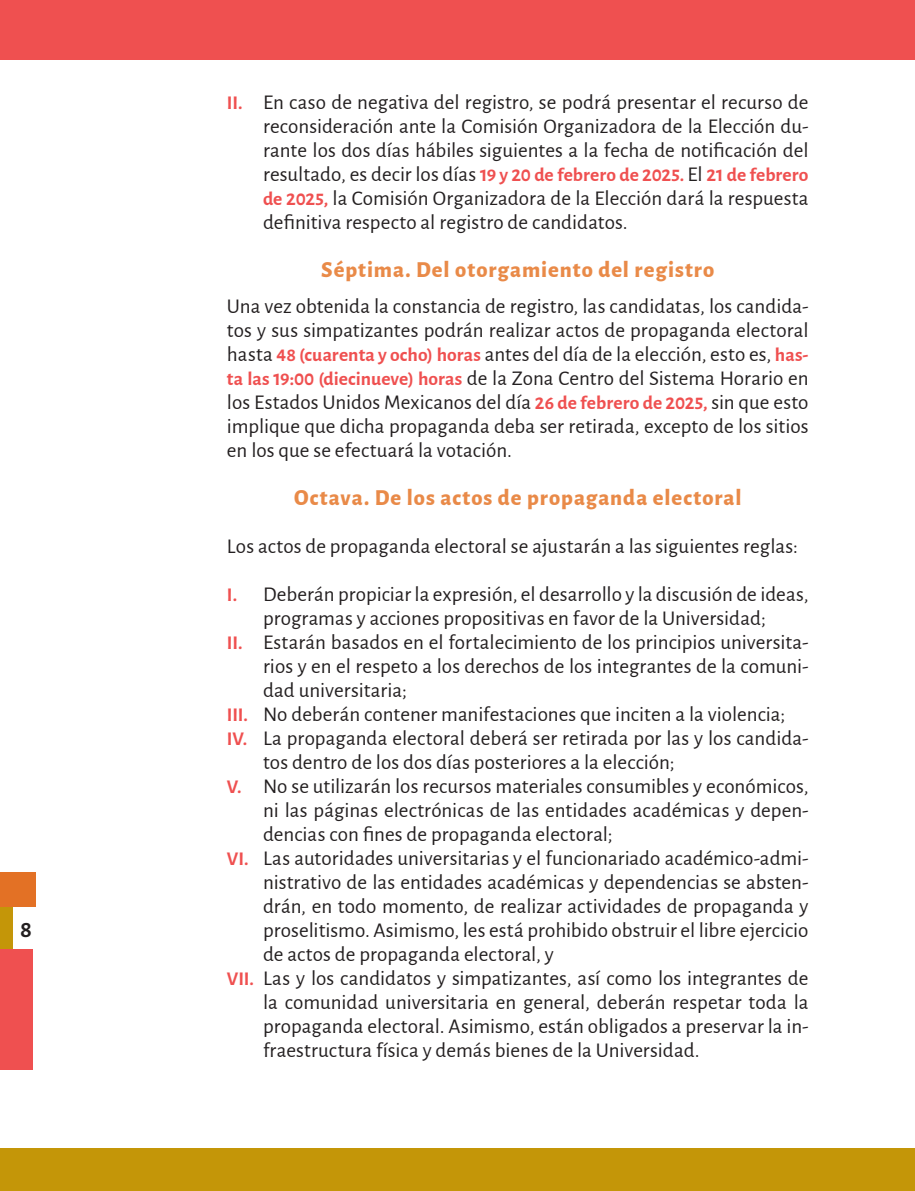
<style>
.page{position:relative;width:915px;height:1191px;background:#fff}
.page>*{position:absolute;margin:0;border:0;box-sizing:border-box;transform-origin:0 0}
.t1{font:700 24px "Alegreya Sans";color:#231f20}
.t2{font:800 22.5px "Alegreya Sans";letter-spacing:.045em;color:#e98a48}
.t3{font:21px/24px "Alegreya Sans";color:#231f20;text-align:justify}
.t4{font:700 19.5px "Alegreya Sans";color:#ef5050}
.s1{font-weight:700;font-size:19.5px;color:#ef5050}
.s2{font-weight:400;font-size:21px;color:#231f20}
</style>
<div class="page">
<div style="left:0;top:895px;width:13px;height:56px;background:#c49608"></div>
<div style="left:0;top:872px;width:35px;height:34px;background:#e37125"></div>
<div style="left:0;top:0;width:914px;height:60px;background:#ef5050"></div>
<div style="left:0;top:1147px;width:914px;height:44px;background:#c49608"></div>
<div style="left:0;top:949px;width:33px;height:120px;background:#ef5050"></div>
<p class="t1" style="left:20px;top:912px;width:13px">8</p>
<p class="t3" style="left:263px;top:89px;width:547px;text-indent:-36px"><span class="s1">II.</span> En caso de negativa del registro, se podrá presentar el recurso de reconsideración ante la Comisión Organizadora de la Elección du&shy;rante los dos días hábiles siguientes a la fecha de notificación del</p>
<p class="t4" style="left:263px;top:160px;width:547px"><span class="s2">resultado, es decir los días</span> 19 y 20 de febrero de 2025. <span class="s2">El</span> 21 de febrero</p>
<p class="t3" style="left:263px;top:185px;width:547px"><span class="s1">de 2025,</span> la Comisión Organizadora de la Elección dará la respuesta definitiva respecto al registro de candidatos.</p>
<p class="t2" style="left:321px;top:253px;width:394px">Séptima. Del otorgamiento del registro</p>
<p class="t3" style="left:227px;top:293px;width:583px">Una vez obtenida la constancia de registro, las candidatas, los candida&shy;tos y sus simpatizantes podrán realizar actos de propaganda electoral hasta <span class="s1">48 (cuarenta y ocho) horas</span> antes del día de la elección, esto es, <span class="s1">has&shy;ta las 19:00 (diecinueve) horas</span> de la Zona Centro del Sistema Horario en los Estados Unidos Mexicanos del día <span class="s1">26 de febrero de 2025,</span> sin que esto implique que dicha propaganda deba ser retirada, excepto de los sitios en los que se efectuará la votación.</p>
<p class="t2" style="left:294px;top:481px;width:449px">Octava. De los actos de propaganda electoral</p>
<p class="t3" style="left:227px;top:533px;width:572px">Los actos de propaganda electoral se ajustarán a las siguientes reglas:</p>
<p class="t3" style="left:227px;top:581px;width:583px"><span class="s1">I.</span> Deberán propiciar la expresión, el desarrollo y la discusión de ideas,</p>
<p class="t3" style="left:263px;top:605px;width:504px">programas y acciones propositivas en favor de la Universidad;</p>
<p class="t3" style="left:227px;top:629px;width:583px"><span class="s1">II.</span> Estarán basados en el fortalecimiento de los principios universita-</p>
<p class="t3" style="left:263px;top:653px;width:547px">rios y en el respeto a los derechos de los integrantes de la comuni-</p>
<p class="t3" style="left:263px;top:677px;width:145px">dad universitaria;</p>
<p class="t3" style="left:227px;top:701px;width:559px"><span class="s1">III.</span> No deberán contener manifestaciones que inciten a la violencia;</p>
<p class="t3" style="left:227px;top:725px;width:583px"><span class="s1">IV.</span> La propaganda electoral deberá ser retirada por las y los candida-</p>
<p class="t3" style="left:263px;top:749px;width:413px">tos dentro de los dos días posteriores a la elección;</p>
<p class="t3" style="left:227px;top:773px;width:583px"><span class="s1">V.</span> No se utilizarán los recursos materiales consumibles y económicos,</p>
<p class="t3" style="left:263px;top:797px;width:547px">ni las páginas electrónicas de las entidades académicas y depen-</p>
<p class="t3" style="left:263px;top:821px;width:351px">dencias con fines de propaganda electoral;</p>
<p class="t3" style="left:227px;top:845px;width:583px"><span class="s1">VI.</span> Las autoridades universitarias y el funcionariado académico-admi-</p>
<p class="t3" style="left:263px;top:869px;width:547px">nistrativo de las entidades académicas y dependencias se absten-</p>
<p class="t3" style="left:263px;top:893px;width:547px">drán, en todo momento, de realizar actividades de propaganda y</p>
<p class="t3" style="left:263px;top:917px;width:547px">proselitismo. Asimismo, les está prohibido obstruir el libre ejercicio</p>
<p class="t3" style="left:263px;top:941px;width:292px">de actos de propaganda electoral, y</p>
<p class="t3" style="left:227px;top:965px;width:583px"><span class="s1">VII.</span> Las y los candidatos y simpatizantes, así como los integrantes de</p>
<p class="t3" style="left:263px;top:989px;width:547px">la comunidad universitaria en general, deberán respetar toda la</p>
<p class="t3" style="left:263px;top:1013px;width:547px">propaganda electoral. Asimismo, están obligados a preservar la in-</p>
<p class="t3" style="left:263px;top:1037px;width:438px">fraestructura física y demás bienes de la Universidad.</p>
</div>
